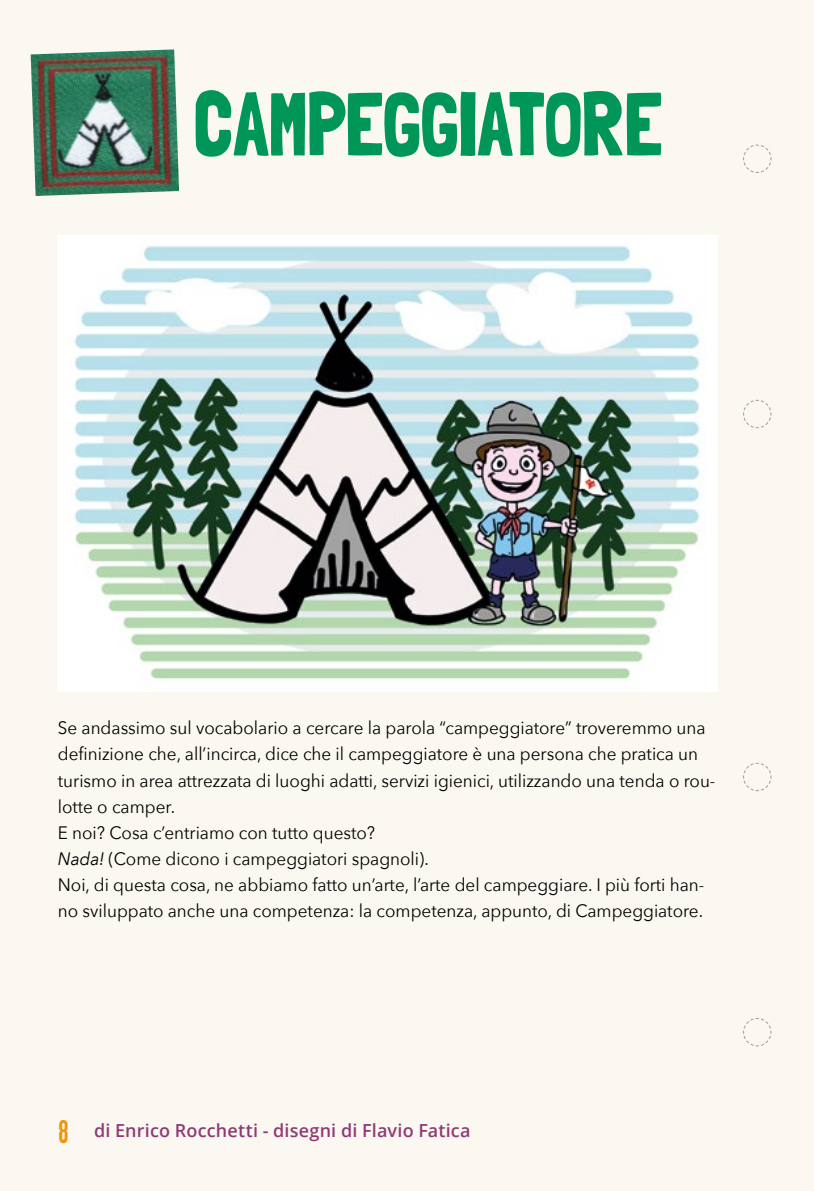
<style>
.page{position:relative;width:814px;height:1191px;background:#faf8f1}
.page>*{position:absolute;margin:0;border:0;box-sizing:border-box;transform-origin:0 0}
.t1{font:90px "Londrina Solid";letter-spacing:-.025em;color:#009658;scale:.9 1}
.t2{font:18px/26px "Avenir Next";color:#000;scale:.95 1}
.t3{font:600 18px "Open Sans";letter-spacing:.01em;color:#903a75}
.s1{font-style:italic}
.s2{font-family:"Swistblnk Monthoers";font-weight:400;font-size:32px;color:#f39200}
</style>
<div class="page">
<svg style="left:743px;top:144px;width:29px;height:29px"></svg>
<svg style="left:743px;top:399px;width:29px;height:30px"></svg>
<svg style="left:743px;top:762px;width:29px;height:29px"></svg>
<svg style="left:743px;top:1018px;width:29px;height:28px"></svg>
<img style="left:31px;top:49px;width:148px;height:147px">
<img style="left:58px;top:235px;width:659px;height:457px">
<h1 class="t1" style="left:193px;top:71px;width:523px">CAMPEGGIATORE</h1>
<p class="t2" style="left:58px;top:714px;width:693px">Se andassimo sul vocabolario a cercare la parola “campeggiatore” troveremmo una definizione che, all’incirca, dice che il campeggiatore è una persona che pratica un turismo in area attrezzata di luoghi adatti, servizi igienici, utilizzando una tenda o rou&shy;lotte o camper.<br>E noi? Cosa c’entriamo con tutto questo?<br><span class="s1">Nada!</span> (Come dicono i campeggiatori spagnoli).<br>Noi, di questa cosa, ne abbiamo fatto un’arte, l’arte del campeggiare. I più forti han&shy;no sviluppato anche una competenza: la competenza, appunto, di Campeggiatore.</p>
<p class="t3" style="left:58px;top:1117px;width:414px"><span class="s2">8</span> di Enrico Rocchetti - disegni di Flavio Fatica</p>
</div>
